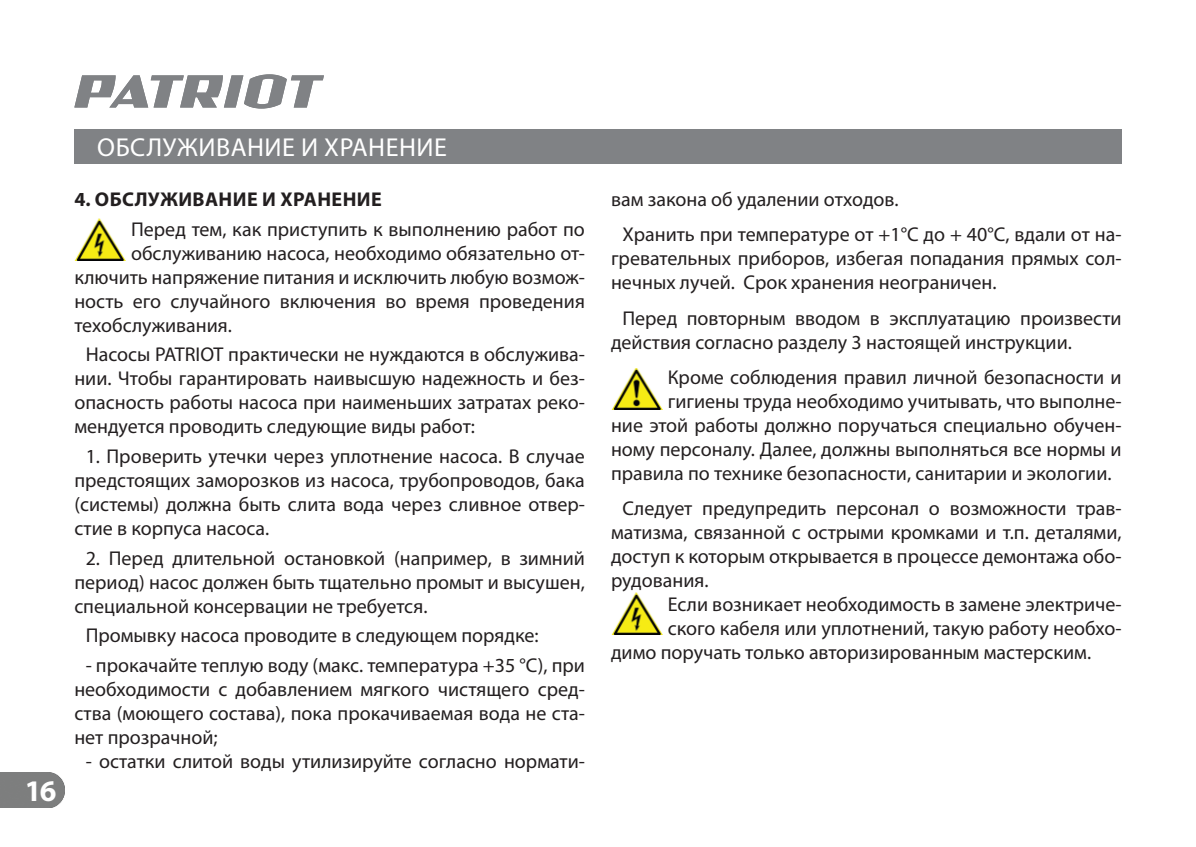
<style>
.page{position:relative;width:1196px;height:847px;background:#fff}
.page>*{position:absolute;margin:0;border:0;box-sizing:border-box;transform-origin:0 0}
.t1{font:700 30px "Myriad Pro";color:#fff}
.t2{font:26px "Myriad Pro";letter-spacing:.02em;color:#fff}
.t3{font:20px/24px "Myriad Pro";color:#231f20;text-align:justify}
.t4{font:700 20px "Myriad Pro";letter-spacing:.02em;color:#231f20}
</style>
<div class="page">
<div style="left:0;top:772px;width:65px;height:35px;background:#7d7e7e"></div>
<svg style="left:74px;top:74px;width:250px;height:35px"></svg>
<div style="left:74px;top:130px;width:1047px;height:34px;background:#808285"></div>
<img style="left:74px;top:219px;width:51px;height:42px">
<img style="left:611px;top:368px;width:51px;height:42px">
<img style="left:612px;top:592px;width:50px;height:42px">
<h1 class="t1" style="left:25px;top:775px;width:33px">16</h1>
<h2 class="t2" style="left:97px;top:135px;width:351px">ОБСЛУЖИВАНИЕ И ХРАНЕНИЕ</h2>
<p class="t4" style="left:74px;top:189px;width:309px">4. ОБСЛУЖИВАНИЕ И ХРАНЕНИЕ</p>
<p class="t3" style="left:131px;top:218px;width:455px">Перед тем, как приступить к выполнению работ по</p>
<p class="t3" style="left:131px;top:242px;width:455px">обслуживанию насоса, необходимо обязательно от-</p>
<p class="t3" style="left:74px;top:266px;width:512px">ключить напряжение питания и исключить любую возмож-</p>
<p class="t3" style="left:74px;top:290px;width:512px">ность его случайного включения во время проведения</p>
<p class="t3" style="left:74px;top:314px;width:159px">техобслуживания.</p>
<p class="t3" style="left:74px;top:343px;width:512px;text-indent:11px">Насосы PATRIOT практически не нуждаются в обслужива&shy;нии. Чтобы гарантировать наивысшую надежность и без&shy;опасность работы насоса при наименьших затратах реко&shy;мендуется проводить следующие виды работ:</p>
<p class="t3" style="left:74px;top:445px;width:512px;text-indent:11px">1. Проверить утечки через уплотнение насоса. В случае предстоящих заморозков из насоса, трубопроводов, бака (системы) должна быть слита вода через сливное отвер&shy;стие в корпуса насоса.</p>
<p class="t3" style="left:74px;top:547px;width:512px;text-indent:11px">2. Перед длительной остановкой (например, в зимний период) насос должен быть тщательно промыт и высушен, специальной консервации не требуется.</p>
<p class="t3" style="left:86px;top:624px;width:454px">Промывку насоса проводите в следующем порядке:</p>
<p class="t3" style="left:74px;top:654px;width:512px;text-indent:11px">- прокачайте теплую воду (макс. температура +35 °C), при необходимости с добавлением мягкого чистящего сред&shy;ства (моющего состава), пока прокачиваемая вода не ста&shy;нет прозрачной;</p>
<p class="t3" style="left:86px;top:750px;width:500px">- остатки слитой воды утилизируйте согласно нормати-</p>
<p class="t3" style="left:622px;top:182px;width:500px;line-height:35.4px;text-indent:-11px">вам закона об удалении отходов.<br>Хранить при температуре от +1°С до + 40°С, вдали от на-</p>
<p class="t3" style="left:611px;top:247px;width:512px">гревательных приборов, избегая попадания прямых сол&shy;нечных лучей. Срок хранения неограничен.</p>
<p class="t3" style="left:611px;top:306px;width:512px;text-indent:11px">Перед повторным вводом в эксплуатацию произвести действия согласно разделу 3 настоящей инструкции.</p>
<p class="t3" style="left:667px;top:366px;width:455px">Кроме соблюдения правил личной безопасности и</p>
<p class="t3" style="left:667px;top:390px;width:455px">гигиены труда необходимо учитывать, что выполне-</p>
<p class="t3" style="left:611px;top:414px;width:512px">ние этой работы должно поручаться специально обучен-</p>
<p class="t3" style="left:611px;top:438px;width:512px">ному персоналу. Далее, должны выполняться все нормы и</p>
<p class="t3" style="left:611px;top:462px;width:502px">правила по технике безопасности, санитарии и экологии.</p>
<p class="t3" style="left:611px;top:497px;width:512px;text-indent:11px">Следует предупредить персонал о возможности трав&shy;матизма, связанной с острыми кромками и т.п. деталями, доступ к которым открывается в процессе демонтажа обо&shy;рудования.</p>
<p class="t3" style="left:667px;top:593px;width:455px">Если возникает необходимость в замене электриче-</p>
<p class="t3" style="left:667px;top:617px;width:455px">ского кабеля или уплотнений, такую работу необхо-</p>
<p class="t3" style="left:611px;top:641px;width:481px">димо поручать только авторизированным мастерским.</p>
</div>
